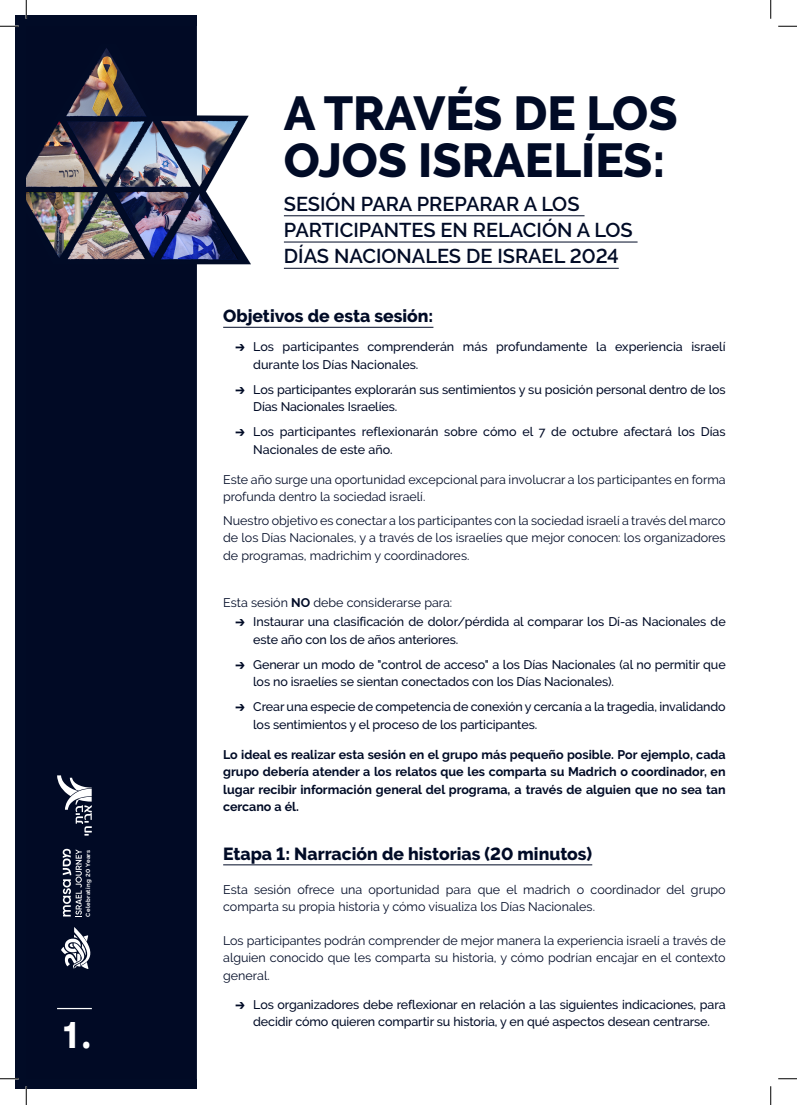
<style>
.page{position:relative;width:797px;height:1105px;background:#fff}
.page>*{position:absolute;margin:0;border:0;box-sizing:border-box;transform-origin:0 0}
.t1{font:800 47.5px/47.5px "Raleway";color:#010b26}
.t2{font:700 36px "Fb Coherenti Sans";color:#fff}
.t3{font:600 20px/26.2px "Raleway";color:#010b26}
.t4{font:800 17.5px "Raleway";color:#010b26}
.t5{font:500 12.5px/17.5px "Raleway";letter-spacing:-.01em;color:#010b26}
.t6{font:12.5px/17.5px "Raleway";color:#010b26}
.REGULAR_P{font:700 12.5px/17.5px "Raleway";color:#010b26;text-align:justify}
.t7{font:700 6px "Raleway";letter-spacing:.055em;color:#fff}
.s1{font-family:"Abraham";font-weight:700}
.s2{font-weight:700}
</style>
<div class="page">
<div style="left:16px;top:16px;width:181px;height:1073px;background:#010b26"></div>
<img style="left:26px;top:26px;width:612px;height:1053px">
<hr style="left:284px;top:215px;width:300px;height:1px;background:#010b26">
<hr style="left:284px;top:242px;width:353px;height:1px;background:#010b26">
<hr style="left:284px;top:268px;width:334px;height:1px;background:#010b26">
<hr style="left:223px;top:327px;width:210px;height:1px;background:#010b26">
<hr style="left:223px;top:864px;width:369px;height:1px;background:#010b26">
<svg style="left:61px;top:927px;width:31px;height:43px"></svg>
<svg style="left:63px;top:849px;width:19px;height:68px"></svg>
<svg style="left:57px;top:775px;width:35px;height:61px"></svg>
<hr style="left:57px;top:1008px;width:35px;height:1px;background:#fff">
<svg style="left:0;top:25px;width:19px;height:2px"></svg>
<svg style="left:778px;top:25px;width:19px;height:2px"></svg>
<svg style="left:0;top:1078px;width:19px;height:1px"></svg>
<svg style="left:778px;top:1078px;width:19px;height:1px"></svg>
<svg style="left:25px;top:0;width:2px;height:19px"></svg>
<svg style="left:25px;top:1086px;width:2px;height:19px"></svg>
<svg style="left:770px;top:0;width:1px;height:19px"></svg>
<svg style="left:770px;top:1086px;width:1px;height:19px"></svg>
<p class="t7" style="left:83px;top:917px;width:68px;rotate:-90deg">Celebrating 20 Years</p>
<p class="t2" style="left:60px;top:1018px;width:33px">1.</p>
<p class="t1" style="left:284px;top:89px;width:395px">A TRAVÉS DE LOS<br>OJOS ISRAELÍES:</p>
<p class="t3" style="left:284px;top:191px;width:350px">SESIÓN PARA PREPARAR A LOS<br>PARTICIPANTES EN RELACIÓN A LOS<br>DÍAS NACIONALES DE ISRAEL 2024</p>
<p class="t4" style="left:223px;top:306px;width:212px">Objetivos de esta sesión:</p>
<p class="t5" style="left:253px;top:338px;width:474px;text-indent:-19px"><span class="s1">→</span> Los participantes comprenderán más profundamente la experiencia israelí durante los Días Nacionales.</p>
<p class="t5" style="left:253px;top:380px;width:474px;text-indent:-19px"><span class="s1">→</span> Los participantes explorarán sus sentimientos y su posición personal dentro de los<br>Días Nacionales Israelíes.</p>
<p class="t5" style="left:253px;top:423px;width:474px;text-indent:-19px"><span class="s1">→</span> Los participantes reflexionarán sobre cómo el 7 de octubre afectará los Días<br>Nacionales de este año.</p>
<p class="t6" style="left:223px;top:470px;width:504px">Este año surge una oportunidad excepcional para involucrar a los participantes en forma profunda dentro la sociedad israelí.</p>
<p class="t6" style="left:223px;top:512px;width:504px;text-align:justify">Nuestro objetivo es conectar a los participantes con la sociedad israelí a través del marco de los Días Nacionales, y a través de los israelíes que mejor conocen: los organizadores de programas, madrichim y coordinadores.</p>
<p class="t6" style="left:223px;top:594px;width:231px">Esta sesión <span class="s2">NO</span> debe considerarse para:</p>
<p class="t5" style="left:253px;top:613px;width:474px;text-indent:-19px"><span class="s1">→</span> Instaurar una clasificación de dolor/pérdida al comparar los Dí-as Nacionales de este año con los de años anteriores.</p>
<p class="t5" style="left:253px;top:655px;width:474px;text-indent:-19px"><span class="s1">→</span> Generar un modo de "control de acceso" a los Días Nacionales (al no permitir que los no israelíes se sientan conectados con los Días Nacionales).</p>
<p class="t5" style="left:253px;top:698px;width:474px;text-indent:-19px"><span class="s1">→</span> Crear una especie de competencia de conexión y cercanía a la tragedia, invalidando los sentimientos y el proceso de los participantes.</p>
<p class="REGULAR_P" style="left:223px;top:745px;width:504px">Lo ideal es realizar esta sesión en el grupo más pequeño posible. Por ejemplo, cada grupo debería atender a los relatos que les comparta su Madrich o coordinador, en lugar recibir información general del programa, a través de alguien que no sea tan cercano a él.</p>
<p class="t4" style="left:223px;top:844px;width:370px">Etapa 1: Narración de historias (20 minutos)</p>
<p class="t6" style="left:223px;top:880px;width:504px">Esta sesión ofrece una oportunidad para que el madrich o coordinador del grupo comparta su propia historia y cómo visualiza los Días Nacionales.</p>
<p class="t6" style="left:223px;top:932px;width:504px;text-align:justify">Los participantes podrán comprender de mejor manera la experiencia israelí a través de alguien conocido que les comparta su historia, y cómo podrían encajar en el contexto general.</p>
<p class="t5" style="left:234px;top:995px;width:493px;text-align:center"><span class="s1">→</span> Los organizadores debe reflexionar en relación a las siguientes indicaciones, para decidir cómo quieren compartir su historia, y en qué aspectos desean centrarse.</p>
</div>
